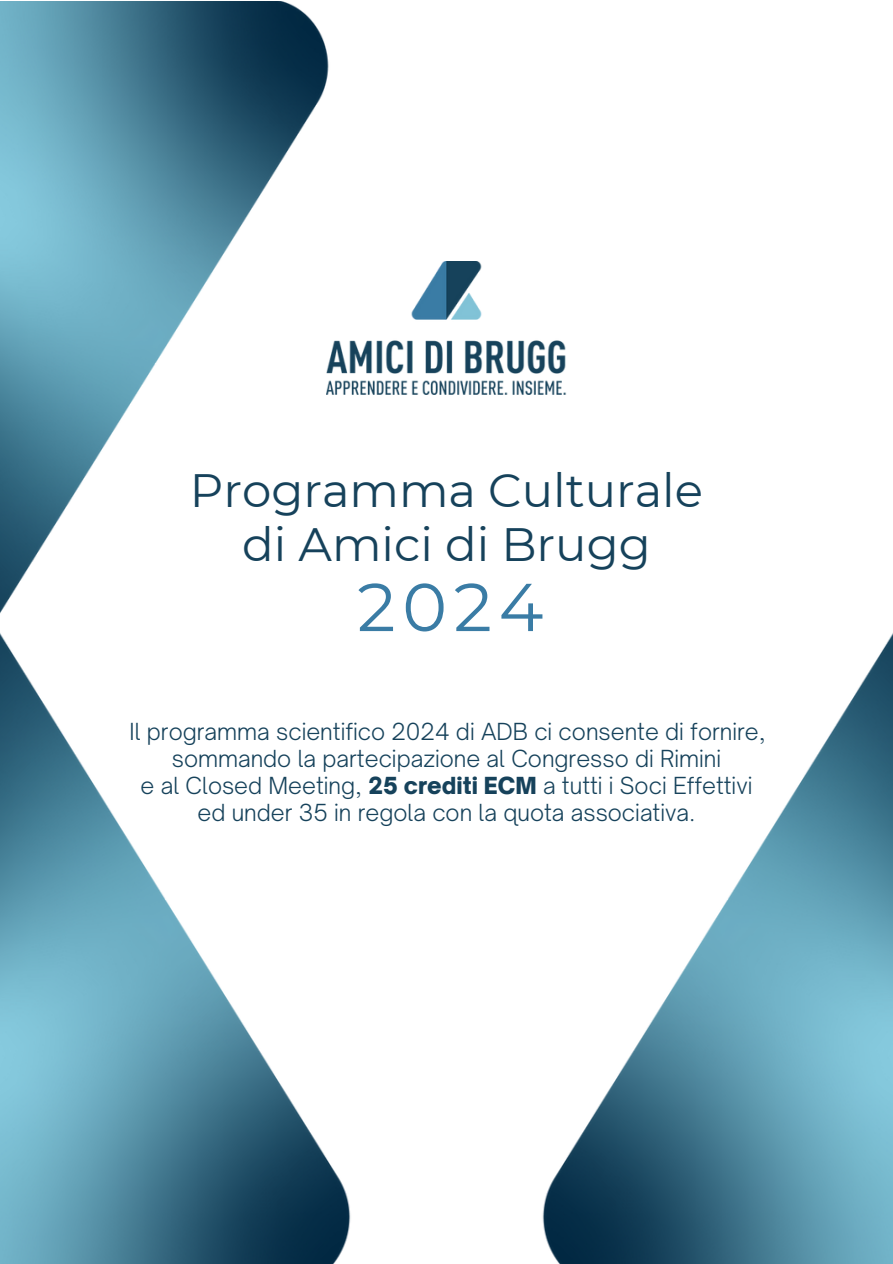
<style>
.page{position:relative;width:893px;height:1264px;background:#fff}
.page>*{position:absolute;margin:0;border:0;box-sizing:border-box;transform-origin:0 0}
.t1{font:67.5px "Montserrat";color:#3a7ca5}
.t2{font:46.65px/54px "Montserrat";color:#16425b;text-align:center}
.t3{font:300 22.5px/27px "Open Sauce One";color:#16425b;text-align:center}
.s1{font-weight:900}
</style>
<div class="page">
<img style="left:333px;top:261px;width:233px;height:133px">
<img style="left:542px;top:634px;width:350px;height:629px">
<img style="left:0;top:2px;width:333px;height:537px">
<img style="left:0;top:539px;width:351px;height:724px">
<p class="t2" style="left:190px;top:463px;width:514px">Programma Culturale di Amici di Brugg</p>
<p class="t1" style="left:357px;top:565px;width:188px">2024</p>
<p class="t3" style="left:130px;top:717px;width:637px">Il programma scientifico 2024 di ADB ci consente di fornire, sommando la partecipazione al Congresso di Rimini</p>
<h2 class="t3" style="left:140px;top:771px;width:613px">e al Closed Meeting, <span class="s1">25 crediti ECM</span> a tutti i Soci Effettivi ed under 35 in regola con la quota associativa.</h2>
</div>
